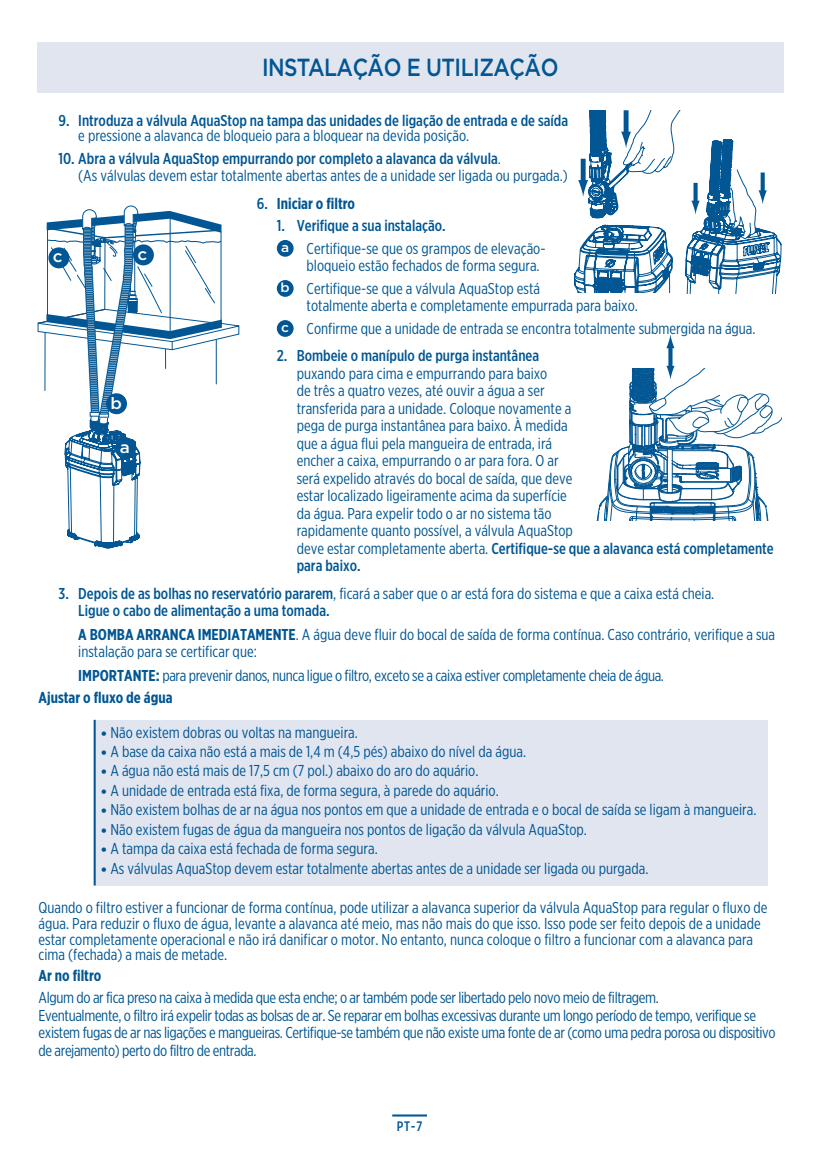
<style>
.page{position:relative;width:819px;height:1166px;background:#fff}
.page>*{position:absolute;margin:0;border:0;box-sizing:border-box;transform-origin:0 0}
.t1{font:500 24.68px "Gotham";letter-spacing:-.025em;color:#015693;scale:.85 1}
.callouts{font:500 16.45px "Gotham";color:#fff;scale:1.05 1}
.Indent_regular_te{font:15.75px/17.5px "Gotham X Narrow";color:#015693}
.Indent_regular_te-2{font:15.75px/17.5px "Gotham X Narrow";letter-spacing:-.025em;color:#015693}
.t2{font:500 15.75px/15.8px "Gotham X Narrow";color:#015693}
.a_b_c_text{font:15.75px/17.5px "Gotham X Narrow";color:#015693}
.new_subhead{font:700 15.75px "Gotham X Narrow";color:#015693}
.t3{font:500 13.65px "Gotham X Narrow";color:#015693}
.callouts-2{font:500 13.12px "Gotham";color:#fff;scale:1.05 1}
.s1{font-weight:400}
.s2{font-weight:500}
.s3{font-weight:700}
.s4{font-family:"Calibri";font-size:14px}
</style>
<div class="page">
<div style="left:37px;top:42px;width:746px;height:51px;background:#e1e5f0"></div>
<hr style="left:392px;top:1114px;width:35px;height:2px;background:#015693">
<svg style="left:38px;top:206px;width:201px;height:342px"></svg>
<div style="left:48px;top:247px;width:21px;height:21px;background:#015693;border-radius:50%"></div>
<div style="left:133px;top:244px;width:21px;height:21px;background:#015693;border-radius:50%"></div>
<div style="left:106px;top:393px;width:21px;height:21px;background:#015693;border-radius:50%"></div>
<div style="left:115px;top:438px;width:21px;height:21px;background:#015693;border-radius:50%"></div>
<div style="left:277px;top:240px;width:16px;height:17px;background:#015693;border-radius:50%"></div>
<div style="left:277px;top:280px;width:16px;height:17px;background:#015693;border-radius:50%"></div>
<div style="left:277px;top:320px;width:16px;height:17px;background:#015693;border-radius:50%"></div>
<svg style="left:596px;top:335px;width:185px;height:186px"></svg>
<svg style="left:574px;top:111px;width:207px;height:182px"></svg>
<div style="left:95px;top:720px;width:672px;height:165px;background:#e1e5f0"></div>
<hr style="left:94px;top:720px;width:2px;height:165px;background:#015693">
<p class="t1" style="left:262px;top:54px;width:350px">INSTALAÇÃO E UTILIZAÇÃO</p>
<p class="t2" style="left:78px;top:112px;width:491px;text-indent:-20px">9. Introduza a válvula AquaStop na tampa das unidades de ligação de entrada e de saída <span class="s1">e pressione a alavanca de bloqueio para a bloquear na devida posição.</span></p>
<p class="Indent_regular_te" style="left:78px;top:149px;width:491px;text-indent:-20px"><span class="s2">10. Abra a válvula AquaStop empurrando por completo a alavanca da válvula</span>.<br>(As válvulas devem estar totalmente abertas antes de a unidade ser ligada ou purgada.)</p>
<p class="new_subhead" style="left:257px;top:193px;width:100px"><span class="s2">6.</span> Iniciar o filtro</p>
<p class="t2" style="left:277px;top:218px;width:170px">1. Verifique a sua instalação.</p>
<p class="a_b_c_text" style="left:306px;top:239px;width:240px">Certifique-se que os grampos de elevação&shy;bloqueio estão fechados de forma segura.</p>
<p class="a_b_c_text" style="left:306px;top:279px;width:333px">Certifique-se que a válvula AquaStop está<br>totalmente aberta e completamente empurrada para baixo.</p>
<p class="a_b_c_text" style="left:306px;top:319px;width:450px">Confirme que a unidade de entrada se encontra totalmente submergida na água.</p>
<p class="Indent_regular_te" style="left:297px;top:346px;width:478px;text-indent:-20px"><span class="s2">2. Bombeie o manípulo de purga instantânea<br></span>puxando para cima e empurrando para baixo<br>de três a quatro vezes, até ouvir a água a ser<br>transferida para a unidade. Coloque novamente a<br>pega de purga instantânea para baixo. À medida<br>que a água flui pela mangueira de entrada, irá<br>encher a caixa, empurrando o ar para fora. O ar<br>será expelido através do bocal de saída, que deve<br>estar localizado ligeiramente acima da superfície<br>da água. Para expelir todo o ar no sistema tão<br>rapidamente quanto possível, a válvula AquaStop<br>deve estar completamente aberta. <span class="s2">Certifique-se que a alavanca está completamente para baixo.</span></p>
<p class="t2" style="left:78px;top:584px;width:637px;line-height:17.5px;text-indent:-20px">3. Depois de as bolhas no reservatório pararem<span class="s1">, ficará a saber que o ar está fora do sistema e que a caixa está cheia.<br></span>Ligue o cabo de alimentação a uma tomada.</p>
<p class="Indent_regular_te" style="left:78px;top:625px;width:698px"><span class="s3">A BOMBA ARRANCA IMEDIATAMENTE</span>. A água deve fluir do bocal de saída de forma contínua. Caso contrário, verifique a sua instalação para se certificar que:</p>
<p class="Indent_regular_te-2" style="left:78px;top:666px;width:587px"><span class="s3">IMPORTANTE:</span> para prevenir danos, nunca ligue o filtro, exceto se a caixa estiver completamente cheia de água.</p>
<p class="new_subhead" style="left:39px;top:688px;width:135px">Ajustar o fluxo de água</p>
<p class="callouts-2" style="left:281px;top:240px;width:9px">a</p>
<p class="callouts-2" style="left:280px;top:280px;width:10px">b</p>
<p class="callouts-2" style="left:281px;top:320px;width:9px">c</p>
<p class="callouts" style="left:53px;top:247px;width:11px">c</p>
<p class="callouts" style="left:137px;top:244px;width:11px">c</p>
<p class="callouts" style="left:110px;top:394px;width:12px">b</p>
<p class="callouts" style="left:120px;top:438px;width:11px">a</p>
<p class="Indent_regular_te" style="left:100px;top:723px;width:259px"><span class="s4">•</span> Não existem dobras ou voltas na mangueira.</p>
<p class="Indent_regular_te" style="left:100px;top:742px;width:427px"><span class="s4">•</span> A base da caixa não está a mais de 1,4 m (4,5 pés) abaixo do nível da água.</p>
<p class="Indent_regular_te" style="left:100px;top:762px;width:379px"><span class="s4">•</span> A água não está mais de 17,5 cm (7 pol.) abaixo do aro do aquário.</p>
<p class="Indent_regular_te" style="left:100px;top:781px;width:400px"><span class="s4">•</span> A unidade de entrada está fixa, de forma segura, à parede do aquário.</p>
<p class="Indent_regular_te" style="left:100px;top:801px;width:657px"><span class="s4">•</span> Não existem bolhas de ar na água nos pontos em que a unidade de entrada e o bocal de saída se ligam à mangueira.</p>
<p class="Indent_regular_te" style="left:100px;top:820px;width:488px"><span class="s4">•</span> Não existem fugas de água da mangueira nos pontos de ligação da válvula AquaStop.</p>
<p class="Indent_regular_te" style="left:100px;top:840px;width:279px"><span class="s4">•</span> A tampa da caixa está fechada de forma segura.</p>
<p class="Indent_regular_te" style="left:100px;top:859px;width:549px"><span class="s4">•</span> As válvulas AquaStop devem estar totalmente abertas antes de a unidade ser ligada ou purgada.</p>
<p class="Indent_regular_te" style="left:39px;top:899px;width:730px;line-height:15.8px">Quando o filtro estiver a funcionar de forma contínua, pode utilizar a alavanca superior da válvula AquaStop para regular o fluxo de água. Para reduzir o fluxo de água, levante a alavanca até meio, mas não mais do que isso. Isso pode ser feito depois de a unidade estar completamente operacional e não irá danificar o motor. No entanto, nunca coloque o filtro a funcionar com a alavanca para cima (fechada) a mais de metade.</p>
<p class="new_subhead" style="left:39px;top:966px;width:64px">Ar no filtro</p>
<p class="Indent_regular_te-2" style="left:39px;top:989px;width:738px">Algum do ar fica preso na caixa à medida que esta enche; o ar também pode ser libertado pelo novo meio de filtragem.<br>Eventualmente, o filtro irá expelir todas as bolsas de ar. Se reparar em bolhas excessivas durante um longo período de tempo, verifique se existem fugas de ar nas ligações e mangueiras. Certifique-se também que não existe uma fonte de ar (como uma pedra porosa ou dispositivo de arejamento) perto do filtro de entrada.</p>
<p class="t3" style="left:397px;top:1118px;width:27px">PT-7</p>
</div>
